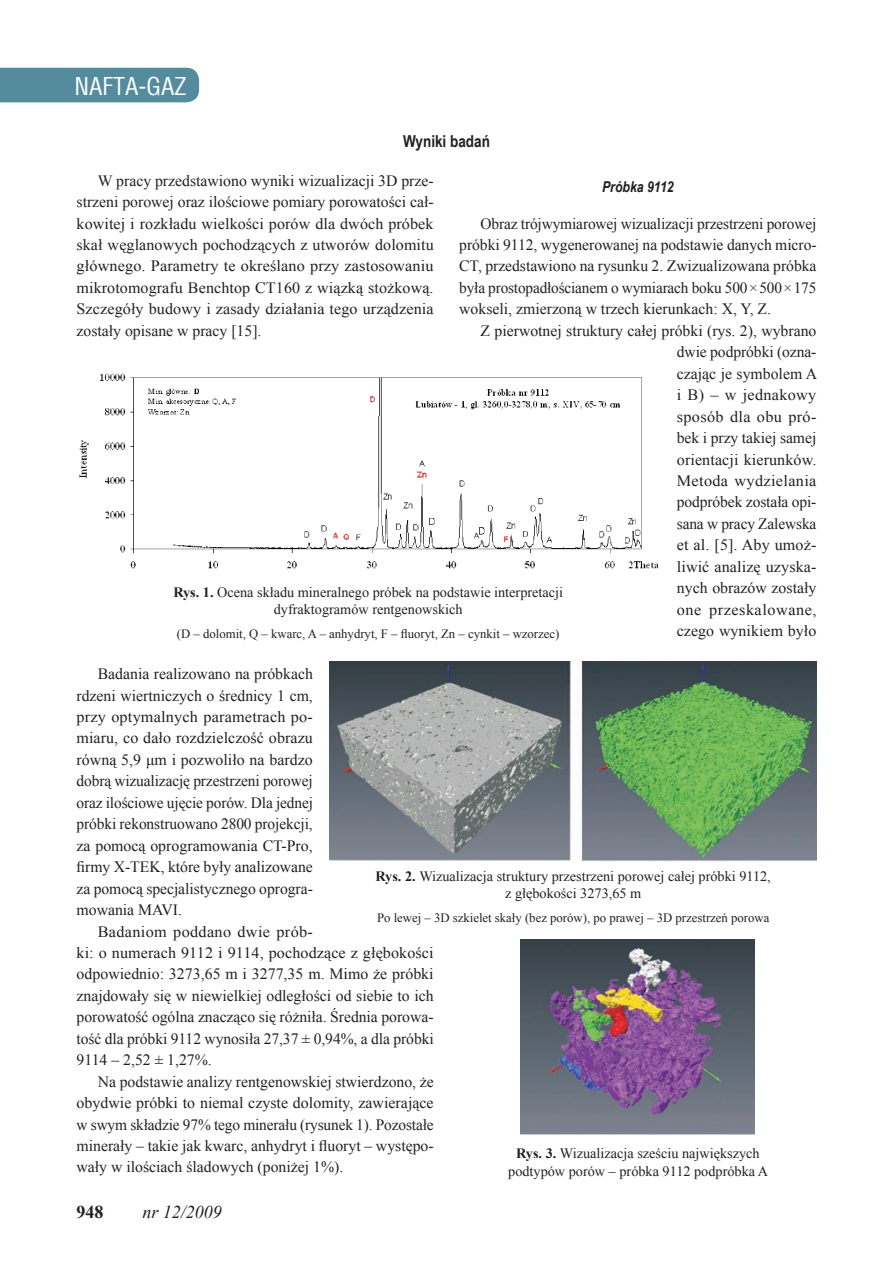
<style>
.page{position:relative;width:893px;height:1263px;background:#fff}
.page>*{position:absolute;margin:0;border:0;box-sizing:border-box;transform-origin:0 0}
.t1{font:24px "Switzerland Condensed";color:#fff}
.t2{font:italic 18px "Times New Roman";color:#231f20}
.t3{font:700 18px "Times New Roman";color:#231f20}
.t4{font:700 16.5px "Arial Narrow";color:#231f20}
.t5{font:15.75px/21.5px "Times New Roman";color:#231f20;text-align:justify}
.t6{font:italic 700 15px "Arial Narrow";color:#231f20}
.t7{font:14.25px/17.1px "Times New Roman";color:#231f20;text-align:center}
.t8{font:12.75px "Times New Roman";color:#231f20}
.s1{font-weight:700}
</style>
<div class="page">
<div style="left:0;top:68px;width:199px;height:34px;background:#548c9e"></div>
<img style="left:330px;top:662px;width:486px;height:199px">
<img style="left:521px;top:940px;width:234px;height:194px">
<img style="left:79px;top:373px;width:580px;height:196px">
<h1 class="t1" style="left:74px;top:71px;width:114px">NAFTA-GAZ</h1>
<p class="t4" style="left:403px;top:129px;width:88px">Wyniki badań</p>
<p class="t5" style="left:77px;top:169px;width:359px;text-indent:21px">W pracy przedstawiono wyniki wizualizacji 3D prze&shy;strzeni porowej oraz ilościowe pomiary porowatości cał&shy;kowitej i rozkładu wielkości porów dla dwóch próbek skał węglanowych pochodzących z utworów dolomitu głównego. Parametry te określano przy zastosowaniu mikrotomografu Benchtop CT160 z wiązką stożkową.<br>Szczegóły budowy i zasady działania tego urządzenia zostały opisane w pracy [15].</p>
<p class="t6" style="left:602px;top:175px;width:73px">Próbka 9112</p>
<p class="t5" style="left:459px;top:212px;width:359px;text-indent:21px">Obraz trójwymiarowej wizualizacji przestrzeni porowej próbki 9112, wygenerowanej na podstawie danych micro-CT, przedstawiono na rysunku 2. Zwizualizowana próbka była prostopadłościanem o wymiarach boku 500×500×175 wokseli, zmierzoną w trzech kierunkach: X, Y, Z.</p>
<p class="t5" style="left:677px;top:320px;width:142px;text-indent:-196px">Z pierwotnej struktury całej próbki (rys. 2), wybrano dwie podpróbki (ozna&shy;czając je symbolem A i B) – w jednakowy sposób dla obu pró&shy;bek i przy takiej samej orientacji kierunków.<br>Metoda wydzielania podpróbek została opi&shy;sana w pracy Zalewska et al. [5]. Aby umoż&shy;liwić analizę uzyska&shy;nych obrazów zostały one przeskalowane, czego wynikiem było</p>
<p class="t7" style="left:173px;top:584px;width:391px"><span class="s1">Rys. 1.</span> Ocena składu mineralnego próbek na podstawie interpretacji dyfraktogramów rentgenowskich</p>
<p class="t8" style="left:177px;top:625px;width:384px">(D – dolomit, Q – kwarc, A – anhydryt, F – fluoryt, Zn – cynkit – wzorzec)</p>
<p class="t5" style="left:77px;top:663px;width:238px;text-indent:21px">Badania realizowano na próbkach rdzeni wiertniczych o średnicy 1 cm, przy optymalnych parametrach po&shy;miaru, co dało rozdzielczość obrazu równą 5,9 μm i pozwoliło na bardzo dobrą wizualizację przestrzeni porowej oraz ilościowe ujęcie porów. Dla jednej próbki rekonstruowano 2800 projekcji, za pomocą oprogramowania CT-Pro, firmy X-TEK, które były analizowane za pomocą specjalistycznego oprogra&shy;mowania MAVI.</p>
<p class="t5" style="left:77px;top:920px;width:359px;text-align:left;text-indent:21px">Badaniom poddano dwie prób-<br>ki: o numerach 9112 i 9114, pochodzące z głębokości odpowiednio: 3273,65 m i 3277,35 m. Mimo że próbki znajdowały się w niewielkiej odległości od siebie to ich porowatość ogólna znacząco się różniła. Średnia porowa&shy;tość dla próbki 9112 wynosiła 27,37 ± 0,94%, a dla próbki 9114 – 2,52 ± 1,27%.</p>
<p class="t5" style="left:77px;top:1070px;width:359px;text-indent:21px">Na podstawie analizy rentgenowskiej stwierdzono, że obydwie próbki to niemal czyste dolomity, zawierające w swym składzie 97% tego minerału (rysunek 1). Pozostałe minerały – takie jak kwarc, anhydryt i fluoryt – występo&shy;wały w ilościach śladowych (poniżej 1%).</p>
<p class="t7" style="left:375px;top:867px;width:397px"><span class="s1">Rys. 2.</span> Wizualizacja struktury przestrzeni porowej całej próbki 9112, z głębokości 3273,65 m</p>
<p class="t8" style="left:377px;top:909px;width:394px">Po lewej – 3D szkielet skały (bez porów), po prawej – 3D przestrzeń porowa</p>
<p class="t7" style="left:508px;top:1145px;width:261px"><span class="s1">Rys. 3.</span> Wizualizacja sześciu największych podtypów porów – próbka 9112 podpróbka A</p>
<p class="t3" style="left:77px;top:1199px;width:28px">948</p>
<p class="t2" style="left:142px;top:1200px;width:81px">nr 12/2009</p>
</div>
